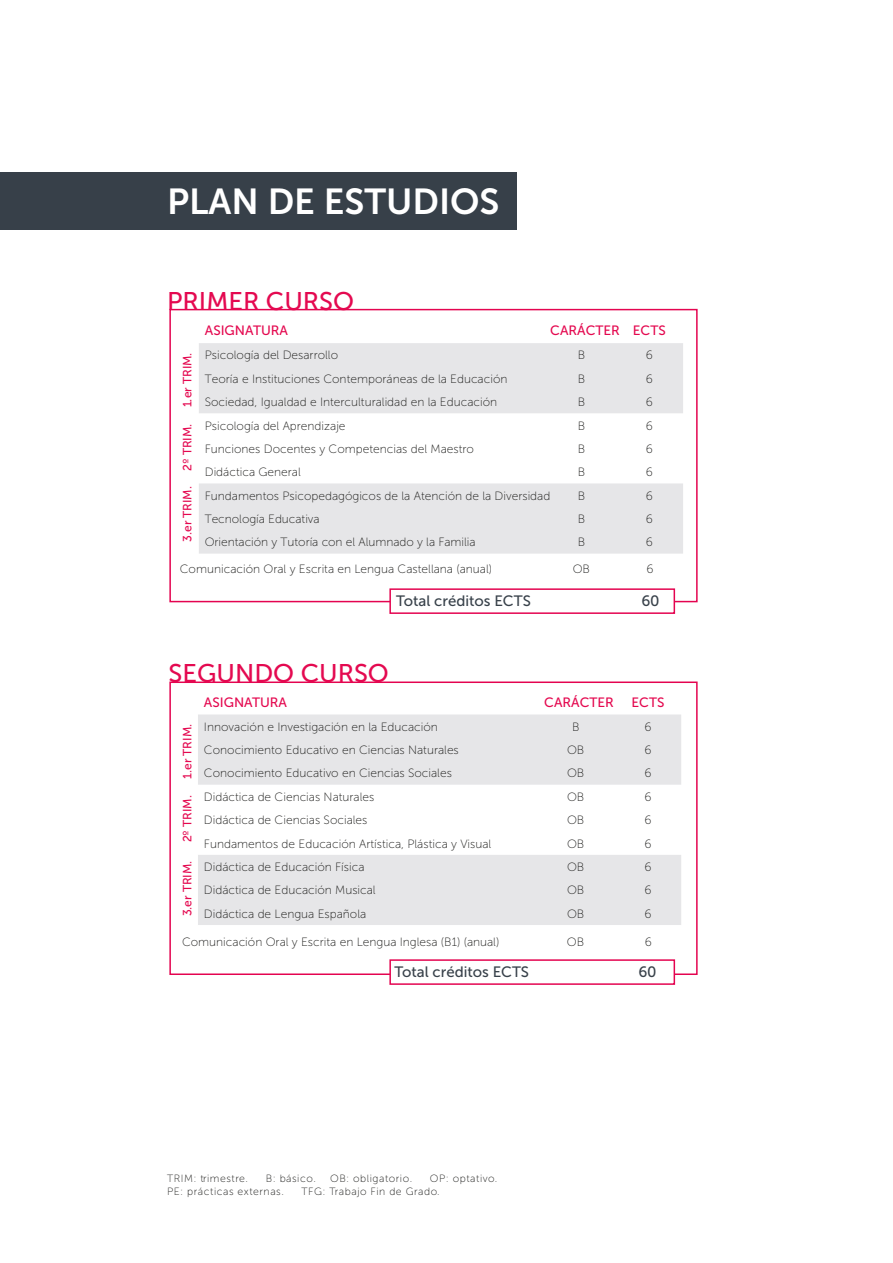
<style>
.page{position:relative;width:893px;height:1263px;background:#fff}
.page>*{position:absolute;margin:0;border:0;box-sizing:border-box;transform-origin:0 0}
.t1{font:36px "Museo Sans 700";color:#fff}
.t2{font:25.5px "Museo Sans 500";color:#e40950}
.t3{font:15px "Museo Sans 500";color:#38414a}
.t4{font:13.5px "Museo Sans 500";color:#e4084f}
.t5{font:12px "Museo Sans 100";color:#1d1d1b}
.t6{font:12px "Museo Sans 500";color:#e4084f}
.t7{font:10.5px "Museo Sans 100";letter-spacing:.05em;color:#1d1d1b}
</style>
<div class="page">
<div style="left:169px;top:309px;width:529px;height:293px;border:2px solid #e40450"></div>
<div style="left:389px;top:588px;width:286px;height:26px;background:#fff;border:2px solid #e40450"></div>
<div style="left:169px;top:681px;width:529px;height:294px;border:2px solid #e40450"></div>
<div style="left:389px;top:959px;width:286px;height:26px;background:#fff;border:2px solid #e40450"></div>
<svg style="left:198px;top:714px;width:483px;height:211px;fill:#e6e6e8"></svg>
<svg style="left:199px;top:343px;width:484px;height:211px;fill:#e6e6e8"></svg>
<div style="left:0;top:172px;width:517px;height:58px;background:#374049"></div>
<h1 class="t1" style="left:167px;top:182px;width:334px">PLAN DE ESTUDIOS</h1>
<h2 class="t2" style="left:167px;top:287px;width:189px">PRIMER CURSO</h2>
<p class="t6" style="left:181px;top:407px;width:56px;rotate:-90deg">1.er TRIM.</p>
<p class="t6" style="left:181px;top:471px;width:49px;rotate:-90deg">2º TRIM.</p>
<p class="t6" style="left:181px;top:542px;width:57px;rotate:-90deg">3.er TRIM.</p>
<p class="t4" style="left:550px;top:323px;width:71px">CARÁCTER</p>
<p class="t4" style="left:205px;top:323px;width:85px">ASIGNATURA</p>
<p class="t4" style="left:633px;top:323px;width:34px">ECTS</p>
<p class="t5" style="left:205px;top:349px;width:135px">Psicología del Desarrollo</p>
<p class="t5" style="left:578px;top:349px;width:9px">B</p>
<p class="t5" style="left:646px;top:349px;width:9px">6</p>
<p class="t5" style="left:205px;top:372px;width:304px">Teoría e Instituciones Contemporáneas de la Educación</p>
<p class="t5" style="left:578px;top:372px;width:9px">B</p>
<p class="t5" style="left:646px;top:372px;width:9px">6</p>
<p class="t5" style="left:205px;top:396px;width:294px">Sociedad, Igualdad e Interculturalidad en la Educación</p>
<p class="t5" style="left:578px;top:396px;width:9px">B</p>
<p class="t5" style="left:646px;top:396px;width:9px">6</p>
<p class="t5" style="left:205px;top:419px;width:142px">Psicología del Aprendizaje</p>
<p class="t5" style="left:578px;top:419px;width:9px">B</p>
<p class="t5" style="left:646px;top:419px;width:9px">6</p>
<p class="t5" style="left:205px;top:442px;width:271px">Funciones Docentes y Competencias del Maestro</p>
<p class="t5" style="left:578px;top:442px;width:9px">B</p>
<p class="t5" style="left:646px;top:442px;width:9px">6</p>
<p class="t5" style="left:205px;top:466px;width:98px">Didáctica General</p>
<p class="t5" style="left:578px;top:466px;width:9px">B</p>
<p class="t5" style="left:646px;top:466px;width:9px">6</p>
<p class="t5" style="left:205px;top:489px;width:347px">Fundamentos Psicopedagógicos de la Atención de la Diversidad</p>
<p class="t5" style="left:578px;top:489px;width:9px">B</p>
<p class="t5" style="left:646px;top:489px;width:9px">6</p>
<p class="t5" style="left:205px;top:513px;width:116px">Tecnología Educativa</p>
<p class="t5" style="left:578px;top:513px;width:9px">B</p>
<p class="t5" style="left:646px;top:513px;width:9px">6</p>
<p class="t5" style="left:205px;top:536px;width:272px">Orientación y Tutoría con el Alumnado y la Familia</p>
<p class="t5" style="left:578px;top:536px;width:9px">B</p>
<p class="t5" style="left:646px;top:536px;width:9px">6</p>
<p class="t5" style="left:180px;top:562px;width:314px">Comunicación Oral y Escrita en Lengua Castellana (anual)</p>
<p class="t5" style="left:573px;top:562px;width:19px">OB</p>
<p class="t5" style="left:646px;top:562px;width:9px">6</p>
<p class="t3" style="left:396px;top:593px;width:136px">Total créditos ECTS</p>
<p class="t3" style="left:641px;top:593px;width:20px">60</p>
<h2 class="t2" style="left:169px;top:659px;width:222px">SEGUNDO CURSO</h2>
<p class="t6" style="left:181px;top:779px;width:56px;rotate:-90deg">1.er TRIM.</p>
<p class="t6" style="left:181px;top:842px;width:49px;rotate:-90deg">2º TRIM.</p>
<p class="t6" style="left:181px;top:916px;width:57px;rotate:-90deg">3.er TRIM.</p>
<p class="t4" style="left:544px;top:695px;width:71px">CARÁCTER</p>
<p class="t4" style="left:204px;top:695px;width:85px">ASIGNATURA</p>
<p class="t4" style="left:632px;top:695px;width:34px">ECTS</p>
<p class="t5" style="left:204px;top:720px;width:235px">Innovación e Investigación en la Educación</p>
<p class="t5" style="left:572px;top:720px;width:9px">B</p>
<p class="t5" style="left:644px;top:720px;width:9px">6</p>
<p class="t5" style="left:204px;top:744px;width:256px">Conocimiento Educativo en Ciencias Naturales</p>
<p class="t5" style="left:567px;top:744px;width:19px">OB</p>
<p class="t5" style="left:644px;top:744px;width:9px">6</p>
<p class="t5" style="left:204px;top:767px;width:249px">Conocimiento Educativo en Ciencias Sociales</p>
<p class="t5" style="left:567px;top:767px;width:19px">OB</p>
<p class="t5" style="left:644px;top:767px;width:9px">6</p>
<p class="t5" style="left:204px;top:790px;width:172px">Didáctica de Ciencias Naturales</p>
<p class="t5" style="left:567px;top:790px;width:19px">OB</p>
<p class="t5" style="left:644px;top:790px;width:9px">6</p>
<p class="t5" style="left:204px;top:814px;width:165px">Didáctica de Ciencias Sociales</p>
<p class="t5" style="left:567px;top:814px;width:19px">OB</p>
<p class="t5" style="left:644px;top:814px;width:9px">6</p>
<p class="t5" style="left:204px;top:837px;width:289px">Fundamentos de Educación Artística, Plástica y Visual</p>
<p class="t5" style="left:567px;top:837px;width:19px">OB</p>
<p class="t5" style="left:644px;top:837px;width:9px">6</p>
<p class="t5" style="left:204px;top:860px;width:162px">Didáctica de Educación Física</p>
<p class="t5" style="left:567px;top:860px;width:19px">OB</p>
<p class="t5" style="left:644px;top:860px;width:9px">6</p>
<p class="t5" style="left:204px;top:884px;width:173px">Didáctica de Educación Musical</p>
<p class="t5" style="left:567px;top:884px;width:19px">OB</p>
<p class="t5" style="left:644px;top:884px;width:9px">6</p>
<p class="t5" style="left:204px;top:907px;width:164px">Didáctica de Lengua Española</p>
<p class="t5" style="left:567px;top:907px;width:19px">OB</p>
<p class="t5" style="left:644px;top:907px;width:9px">6</p>
<p class="t5" style="left:182px;top:935px;width:319px">Comunicación Oral y Escrita en Lengua Inglesa (B1) (anual)</p>
<p class="t5" style="left:567px;top:935px;width:19px">OB</p>
<p class="t5" style="left:645px;top:935px;width:9px">6</p>
<p class="t3" style="left:394px;top:964px;width:136px">Total créditos ECTS</p>
<p class="t3" style="left:638px;top:964px;width:20px">60</p>
<p class="t7" style="left:167px;top:1172px;width:82px">TRIM: trimestre.</p>
<p class="t7" style="left:266px;top:1172px;width:52px">B: básico.</p>
<p class="t7" style="left:330px;top:1172px;width:84px">OB: obligatorio.</p>
<p class="t7" style="left:430px;top:1172px;width:69px">OP: optativo.</p>
<p class="t7" style="left:167px;top:1186px;width:118px">PE: prácticas externas.</p>
<p class="t7" style="left:301px;top:1186px;width:140px">TFG: Trabajo Fin de Grado.</p>
</div>
